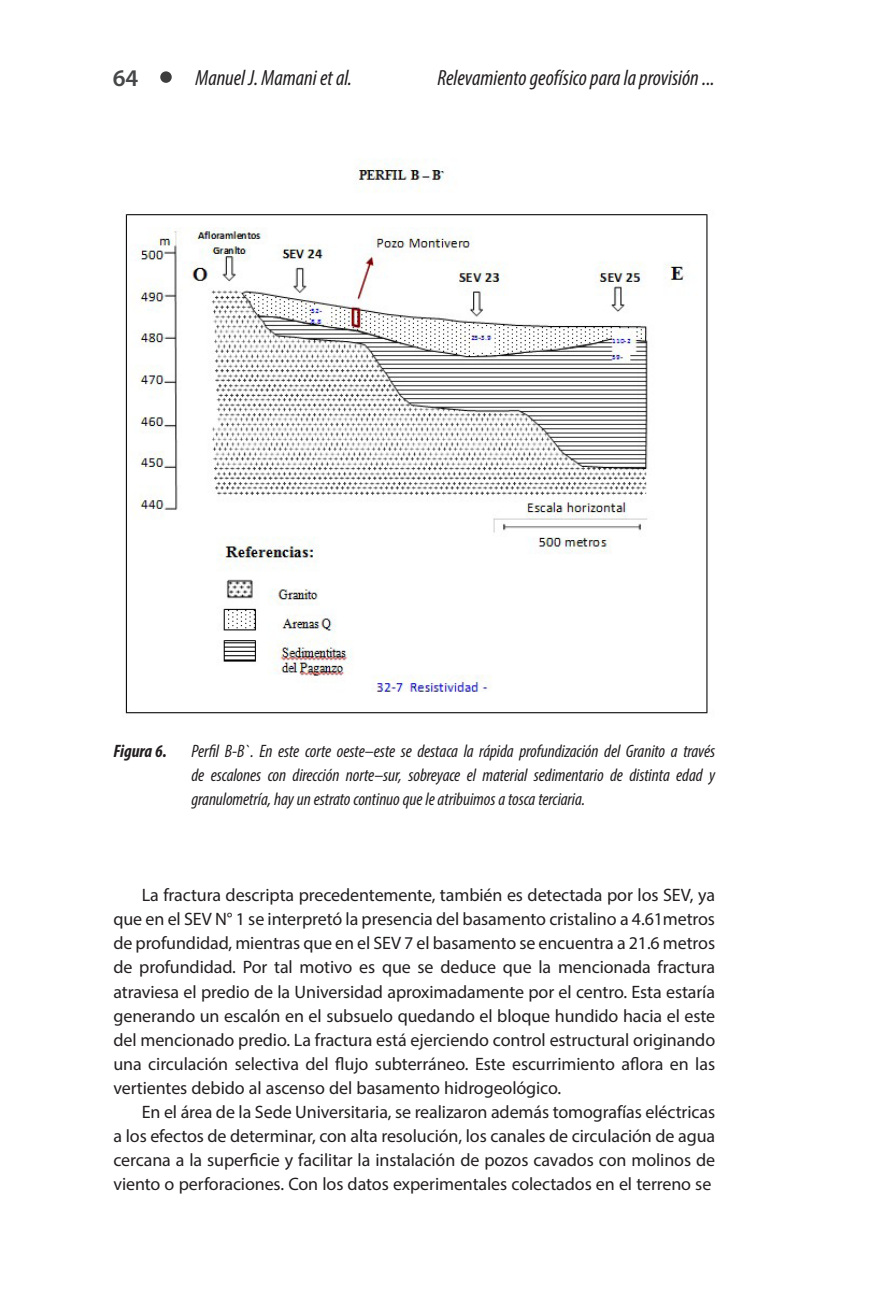
<style>
.page{position:relative;width:885px;height:1304px;background:#fff}
.page>*{position:absolute;margin:0;border:0;box-sizing:border-box;transform-origin:0 0}
.t1{font:600 24px "Myriad Pro";color:#464748}
.t2{font:italic condensed 22px "Myriad Pro";color:#231f20}
.cuerpo_de_texto{font:18px/24px "Myriad Pro";letter-spacing:-.005em;color:#231f20;text-align:justify}
.cuerpo_de_texto-2{font:italic condensed 18px/24px "Myriad Pro";letter-spacing:-.005em;color:#231f20;text-align:justify}
.cuerpo_de_texto-3{font:italic 700 condensed 18px "Myriad Pro";letter-spacing:-.005em;color:#231f20}
</style>
<div class="page">
<div style="left:160px;top:71px;width:12px;height:12px;background:#3e3e3f;border-radius:50%"></div>
<img style="left:125px;top:158px;width:583px;height:556px">
<h1 class="t1" style="left:113px;top:63px;width:27px">64</h1>
<p class="t2" style="left:195px;top:64px;width:158px">Manuel J. Mamani et al.</p>
<p class="t2" style="left:437px;top:64px;width:279px">Relevamiento geofísico para la provisión ...</p>
<p class="cuerpo_de_texto-3" style="left:113px;top:740px;width:55px">Figura 6.</p>
<p class="cuerpo_de_texto-2" style="left:191px;top:739px;width:525px">Perfil B-B`. En este corte oeste–este se destaca la rápida profundización del Granito a través de escalones con dirección norte–sur, sobreyace el material sedimentario de distinta edad y granulometría, hay un estrato continuo que le atribuimos a tosca terciaria.</p>
<p class="cuerpo_de_texto" style="left:113px;top:883px;width:603px;text-indent:28px">La fractura descripta precedentemente, también es detectada por los SEV, ya que en el SEV N° 1 se interpretó la presencia del basamento cristalino a 4.61metros de profundidad, mientras que en el SEV 7 el basamento se encuentra a 21.6 metros de profundidad. Por tal motivo es que se deduce que la mencionada fractura atraviesa el predio de la Universidad aproximadamente por el centro. Esta estaría generando un escalón en el subsuelo quedando el bloque hundido hacia el este del mencionado predio. La fractura está ejerciendo control estructural originando una circulación selectiva del flujo subterráneo. Este escurrimiento aflora en las vertientes debido al ascenso del basamento hidrogeológico.</p>
<p class="cuerpo_de_texto" style="left:113px;top:1099px;width:603px;text-indent:28px">En el área de la Sede Universitaria, se realizaron además tomografías eléctricas a los efectos de determinar, con alta resolución, los canales de circulación de agua cercana a la superficie y facilitar la instalación de pozos cavados con molinos de viento o perforaciones. Con los datos experimentales colectados en el terreno se</p>
</div>
